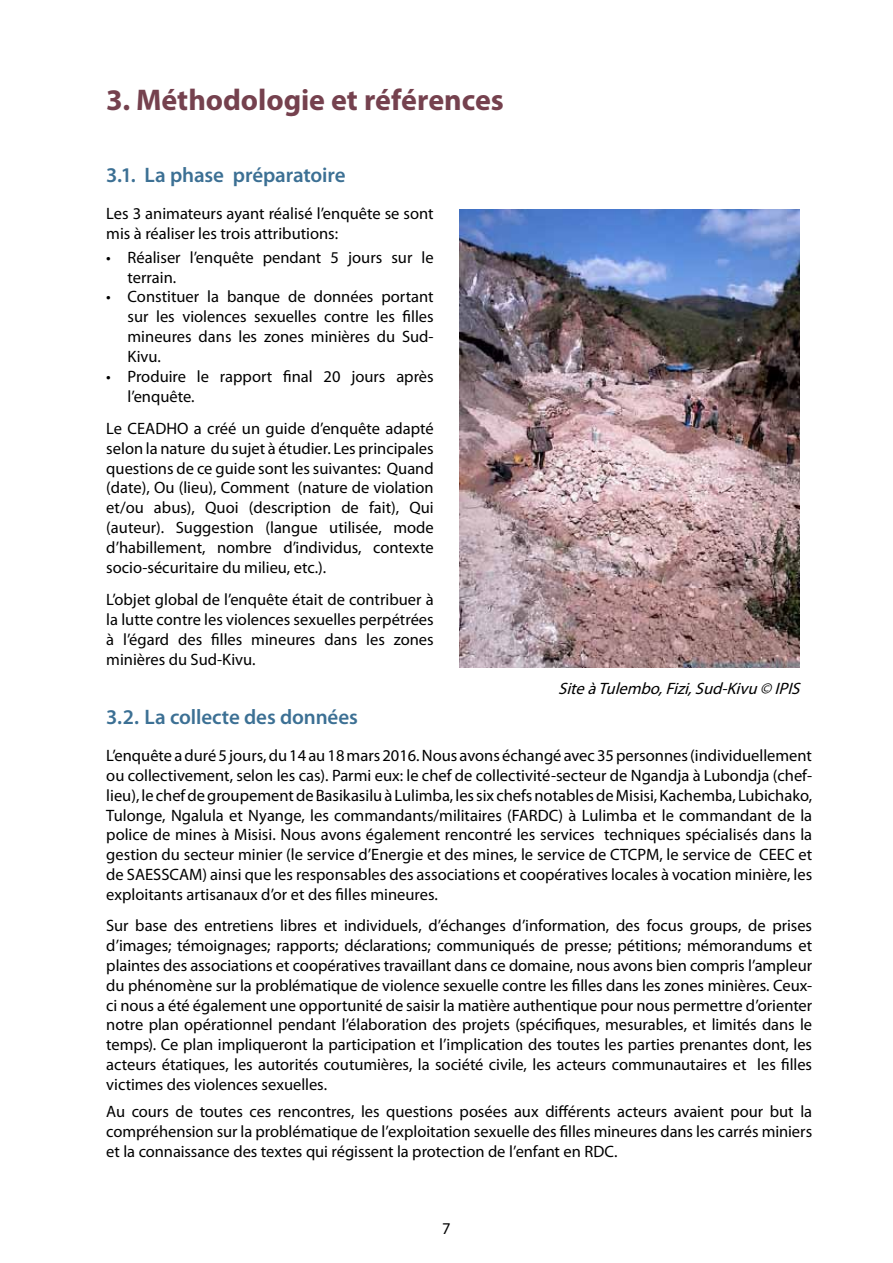
<style>
.page{position:relative;width:893px;height:1263px;background:#fff}
.page>*{position:absolute;margin:0;border:0;box-sizing:border-box;transform-origin:0 0}
.t1{font:700 30px "Myriad Pro";color:#75414e}
.t2{font:600 21px "Myriad Pro";letter-spacing:-.005em;color:#3c7094}
.t3{font:16.5px/19.8px "Myriad Pro";color:#000;text-align:justify}
.t4{font:italic 16.5px "Myriad Pro";letter-spacing:-.015em;color:#000}
</style>
<div class="page">
<img style="left:459px;top:209px;width:340px;height:459px">
<h1 class="t1" style="left:106px;top:83px;width:399px">3. Méthodologie et références</h1>
<p class="t2" style="left:106px;top:164px;width:241px">3.1. La phase préparatoire</p>
<p class="t3" style="left:106px;top:204px;width:329px">Les 3 animateurs ayant réalisé l’enquête se sont mis à réaliser les trois attributions:</p>
<p class="t3" style="left:128px;top:248px;width:308px;text-indent:-21px">• Réaliser l’enquête pendant 5 jours sur le terrain.</p>
<p class="t3" style="left:128px;top:287px;width:308px;text-indent:-21px">• Constituer la banque de données portant sur les violences sexuelles contre les filles mineures dans les zones minières du Sud-Kivu.</p>
<p class="t3" style="left:128px;top:367px;width:308px;text-indent:-21px">• Produire le rapport final 20 jours après l’enquête.</p>
<p class="t3" style="left:106px;top:419px;width:329px">Le CEADHO a créé un guide d’enquête adapté selon la nature du sujet à étudier. Les principales questions de ce guide sont les suivantes: Quand (date), Ou (lieu), Comment (nature de violation et/ou abus), Quoi (description de fait), Qui (auteur). Suggestion (langue utilisée, mode d’habillement, nombre d’individus, contexte socio-sécuritaire du milieu, etc.).</p>
<p class="t3" style="left:106px;top:590px;width:329px">L’objet global de l’enquête était de contribuer à la lutte contre les violences sexuelles perpétrées à l’égard des filles mineures dans les zones minières du Sud-Kivu.</p>
<p class="t4" style="left:558px;top:679px;width:237px">SiteàTulembo,Fizi,Sud-Kivu© I PIS</p>
<p class="t2" style="left:106px;top:706px;width:253px">3.2. La collecte des données</p>
<p class="t3" style="left:106px;top:746px;width:707px">L’enquête a duré 5 jours, du 14 au 18 mars 2016. Nous avons échangé avec 35 personnes (individuellement ou collectivement, selon les cas). Parmi eux: le chef de collectivité-secteur de Ngandja à Lubondja (chef&shy;lieu), le chef de groupement de Basikasilu à Lulimba, les six chefs notables de Misisi, Kachemba, Lubichako, Tulonge, Ngalula et Nyange, les commandants/militaires (FARDC) à Lulimba et le commandant de la police de mines à Misisi. Nous avons également rencontré les services techniques spécialisés dans la gestion du secteur minier (le service d’Energie et des mines, le service de CTCPM, le service de CEEC</p>
<p class="t3" style="left:798px;top:845px;width:15px">et</p>
<p class="t3" style="left:106px;top:865px;width:707px;text-indent:96px">) ainsi que les responsables des associations et coopératives locales à vocation minière, les exploitants artisanaux d’or et des filles mineures.</p>
<p class="t3" style="left:106px;top:916px;width:707px">Sur base des entretiens libres et individuels, d’échanges d’information, des focus groups, de prises d’images; témoignages; rapports; déclarations; communiqués de presse; pétitions; mémorandums et plaintes des associations et coopératives travaillant dans ce domaine, nous avons bien compris l’ampleur du phénomène sur la problématique de violence sexuelle contre les filles dans les zones minières. Ceux&shy;ci nous a été également une opportunité de saisir la matière authentique pour nous permettre d’orienter notre plan opérationnel pendant l’élaboration des projets (spécifiques, mesurables, et limités dans le temps). Ce plan impliqueront la participation et l’implication des toutes les parties prenantes dont, les acteurs étatiques, les autorités coutumières, la société civile, les acteurs communautaires et les filles victimes des violences sexuelles.</p>
<p class="t3" style="left:106px;top:1102px;width:707px">Au cours de toutes ces rencontres, les questions posées aux différents acteurs avaient pour but la compréhension sur la problématique de l’exploitation sexuelle des filles mineures dans les carrés miniers et la connaissance des textes qui régissent la protection de l’enfant en RDC.</p>
<p class="t3" style="left:106px;top:865px;width:31px">de SAESSCAM</p>
<p class="t3" style="left:442px;top:1218px;width:10px">7</p>
</div>
